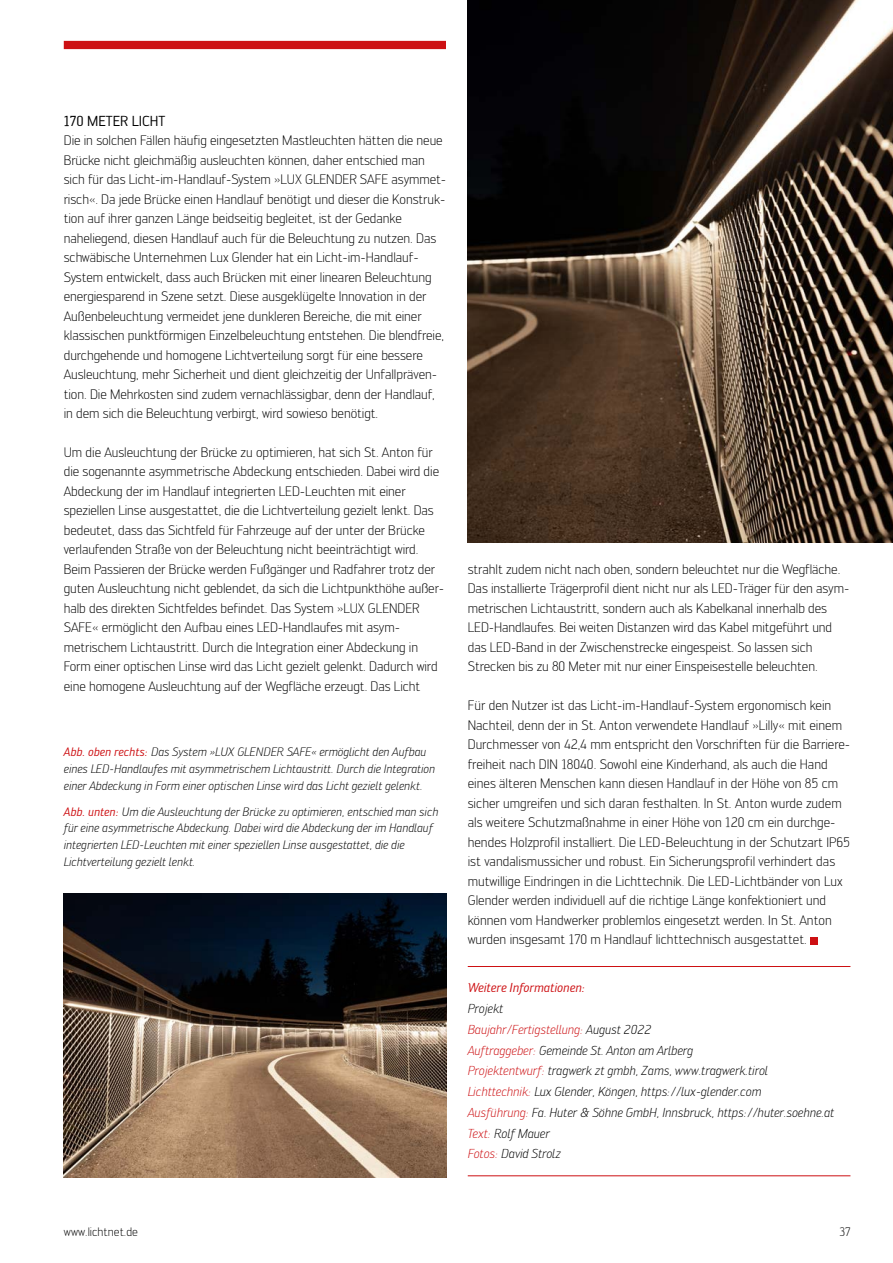
<style>
.page{position:relative;width:893px;height:1263px;background:#fff}
.page>*{position:absolute;margin:0;border:0;box-sizing:border-box;transform-origin:0 0}
.t1{font:14.25px "Engel";color:#000}
.t2{font:300 13.5px/19.5px "Engel";letter-spacing:-.005em;color:#000}
.t3{font:italic 300 12.75px/20.7px "Engel";letter-spacing:-.005em;color:#000}
.t4{font:italic 12.75px "Engel";letter-spacing:-.005em;color:#cd1013}
.t5{font:italic 300 12px/16.8px "Engel";color:#000}
.t6{font:300 12px "Engel";color:#000}
.s1{font-weight:400;color:#cd1013}
.s2{color:#cd1013}
</style>
<div class="page">
<div style="left:64px;top:41px;width:786px;height:8px;background:#cd1013"></div>
<hr style="left:468px;top:966px;width:382px;height:1px;background:#cd1013">
<hr style="left:468px;top:1175px;width:382px;height:1px;background:#cd1013">
<div style="left:810px;top:937px;width:7px;height:7px;background:#cd1013"></div>
<div style="left:446px;top:23px;width:447px;height:43px;background:#fff"></div>
<img style="left:468px;top:0;width:425px;height:543px">
<img style="left:64px;top:893px;width:382px;height:285px">
<p class="t1" style="left:64px;top:113px;width:103px">170 METER LICHT</p>
<p class="t2" style="left:64px;top:131px;width:384px">Die in solchen Fällen häufig eingesetzten Mastleuchten hätten die neue Brücke nicht gleichmäßig ausleuchten können, daher entschied man sich für das Licht-im-Handlauf-System »LUX GLENDER SAFE asymmet&shy;risch«. Da jede Brücke einen Handlauf benötigt und dieser die Konstruk&shy;tion auf ihrer ganzen Länge beidseitig begleitet, ist der Gedanke naheliegend, diesen Handlauf auch für die Beleuchtung zu nutzen. Das schwäbische Unternehmen Lux Glender hat ein Licht-im-Handlauf-System entwickelt, dass auch Brücken mit einer linearen Beleuchtung energiesparend in Szene setzt. Diese ausgeklügelte Innovation in der Außenbeleuchtung vermeidet jene dunkleren Bereiche, die mit einer klassischen punktförmigen Einzelbeleuchtung entstehen. Die blendfreie, durchgehende und homogene Lichtverteilung sorgt für eine bessere Ausleuchtung, mehr Sicherheit und dient gleichzeitig der Unfallpräven&shy;tion. Die Mehrkosten sind zudem vernachlässigbar, denn der Handlauf, in dem sich die Beleuchtung verbirgt, wird sowieso benötigt.</p>
<p class="t2" style="left:64px;top:442px;width:382px">Um die Ausleuchtung der Brücke zu optimieren, hat sich St. Anton für die sogenannte asymmetrische Abdeckung entschieden. Dabei wird die Abdeckung der im Handlauf integrierten LED-Leuchten mit einer speziellen Linse ausgestattet, die die Lichtverteilung gezielt lenkt. Das bedeutet, dass das Sichtfeld für Fahrzeuge auf der unter der Brücke verlaufenden Straße von der Beleuchtung nicht beeinträchtigt wird.<br>Beim Passieren der Brücke werden Fußgänger und Radfahrer trotz der guten Ausleuchtung nicht geblendet, da sich die Lichtpunkthöhe außer&shy;halb des direkten Sichtfeldes befindet. Das System »LUX GLENDER SAFE« ermöglicht den Aufbau eines LED-Handlaufes mit asym&shy;metrischem Lichtaustritt. Durch die Integration einer Abdeckung in Form einer optischen Linse wird das Licht gezielt gelenkt. Dadurch wird eine homogene Ausleuchtung auf der Wegfläche erzeugt. Das Licht</p>
<p class="t5" style="left:64px;top:744px;width:373px"><span class="s1">Abb. oben rechts:</span> Das System »LUX GLENDER SAFE« ermöglicht den Aufbau eines LED-Handlaufes mit asymmetrischem Lichtaustritt. Durch die Integration einer Abdeckung in Form einer optischen Linse wird das Licht gezielt gelenkt.</p>
<p class="t5" style="left:64px;top:803px;width:376px"><span class="s1">Abb. unten:</span> Um die Ausleuchtung der Brücke zu optimieren, entschied man sich für eine asymmetrische Abdeckung. Dabei wird die Abdeckung der im Handlauf integrierten LED-Leuchten mit einer speziellen Linse ausgestattet, die die Lichtverteilung gezielt lenkt.</p>
<p class="t2" style="left:468px;top:559px;width:383px">strahlt zudem nicht nach oben, sondern beleuchtet nur die Wegfläche.<br>Das installierte Trägerprofil dient nicht nur als LED-Träger für den asym&shy;metrischen Lichtaustritt, sondern auch als Kabelkanal innerhalb des LED-Handlaufes. Bei weiten Distanzen wird das Kabel mitgeführt und das LED-Band in der Zwischenstrecke eingespeist. So lassen sich Strecken bis zu 80 Meter mit nur einer Einspeisestelle beleuchten.</p>
<p class="t2" style="left:468px;top:696px;width:384px">Für den Nutzer ist das Licht-im-Handlauf-System ergonomisch kein Nachteil, denn der in St. Anton verwendete Handlauf »Lilly« mit einem Durchmesser von 42,4 mm entspricht den Vorschriften für die Barriere&shy;freiheit nach DIN 18040. Sowohl eine Kinderhand, als auch die Hand eines älteren Menschen kann diesen Handlauf in der Höhe von 85 cm sicher umgreifen und sich daran festhalten. In St. Anton wurde zudem als weitere Schutzmaßnahme in einer Höhe von 120 cm ein durchge&shy;hendes Holzprofil installiert. Die LED-Beleuchtung in der Schutzart IP65 ist vandalismussicher und robust. Ein Sicherungsprofil verhindert das mutwillige Eindringen in die Lichttechnik. Die LED-Lichtbänder von Lux Glender werden individuell auf die richtige Länge konfektioniert und können vom Handwerker problemlos eingesetzt werden. In St. Anton wurden insgesamt 170 m Handlauf lichttechnisch ausgestattet.</p>
<p class="t4" style="left:468px;top:980px;width:119px">Weitere Informationen:</p>
<p class="t3" style="left:468px;top:998px;width:368px">Projekt<br><span class="s2">Baujahr/Fertigstellung:</span> August 2022<br><span class="s2">Auftraggeber:</span> Gemeinde St. Anton am Arlberg<br><span class="s2">Projektentwurf:</span> tragwerk zt gmbh, Zams, www.tragwerk.tirol <span class="s2">Lichttechnik:</span> Lux Glender, Köngen, https://lux-glender.com<br><span class="s2">Ausführung:</span> Fa. Huter &amp; Söhne GmbH, Innsbruck, https://huter.soehne.at <span class="s2">Text:</span> Rolf Mauer<br><span class="s2">Fotos:</span> David Strolz</p>
<p class="t6" style="left:64px;top:1225px;width:76px">www.lichtnet.de</p>
<p class="t6" style="left:839px;top:1225px;width:13px">37</p>
</div>
